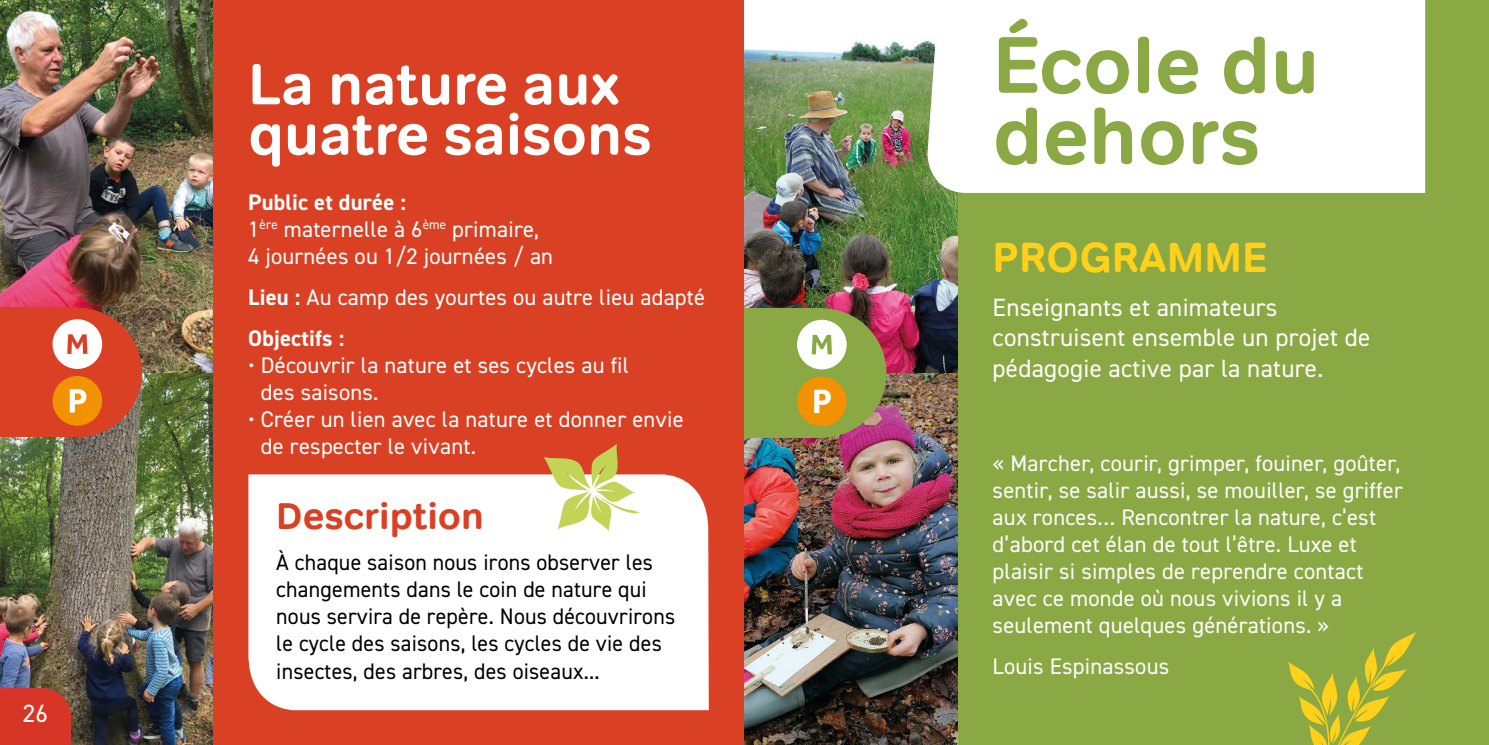
<style>
.page{position:relative;width:1489px;height:745px;background:#fff}
.page>*{position:absolute;margin:0;border:0;box-sizing:border-box;transform-origin:0 0}
.t1{font:700 80px/70.8px "Tondo";color:#8aa944}
.t2{font:700 57.5px/50px "Tondo";color:#fff}
.t3{font:700 42.5px "Tondo";letter-spacing:.005em;color:#ffd11b}
.t4{font:700 37.5px "Tondo";color:#da4124}
.t5{font:25px/30px "DIN2014";letter-spacing:.01em;color:#fff}
.t6{font:22.5px/27px "DIN2014";letter-spacing:.01em;color:#fff}
.t7{font:22.5px/27px "DIN2014";letter-spacing:.01em;color:#000}
.s1{font-weight:700}
</style>
<div class="page">
<div style="left:723px;top:0;width:765px;height:744px;background:#8aa944"></div>
<div style="left:213px;top:0;width:531px;height:744px;background:#da4124"></div>
<img style="left:0;top:0;width:213px;height:744px">
<div style="left:0;top:307px;width:77px;height:130px;background:#da4124"></div>
<div style="left:13px;top:307px;width:129px;height:130px;background:#da4124;border-radius:50%"></div>
<div style="left:53px;top:319px;width:49px;height:50px;background:#fff;border-radius:50%"></div>
<svg style="left:67px;top:334px;width:20px;height:19px"></svg>
<div style="left:53px;top:376px;width:49px;height:49px;background:#f39200;border-radius:50%"></div>
<svg style="left:70px;top:389px;width:16px;height:23px"></svg>
<svg style="left:0;top:687px;width:71px;height:57px;background:#d03829"></svg>
<img style="left:744px;top:0;width:213px;height:744px">
<div style="left:927px;top:0;width:497px;height:193px;background:#fff"></div>
<div style="left:744px;top:308px;width:77px;height:129px;background:#8aa944"></div>
<div style="left:757px;top:308px;width:129px;height:129px;background:#8aa944;border-radius:50%"></div>
<div style="left:797px;top:319px;width:49px;height:50px;background:#fff;border-radius:50%"></div>
<svg style="left:811px;top:334px;width:21px;height:20px"></svg>
<div style="left:797px;top:376px;width:49px;height:50px;background:#f39200;border-radius:50%"></div>
<svg style="left:814px;top:389px;width:16px;height:24px"></svg>
<div style="left:248px;top:474px;width:460px;height:235px;background:#fff"></div>
<svg style="left:543px;top:444px;width:96px;height:86px"></svg>
<svg style="left:1288px;top:632px;width:128px;height:112px"></svg>
<p class="t5" style="left:23px;top:697px;width:26px">26</p>
<h2 class="t2" style="left:248px;top:60px;width:405px">La nature aux quatre saisons</h2>
<p class="t6" style="left:248px;top:188px;width:306px"><span class="s1">Public et durée :<br></span>1<sup>ère</sup> maternelle à 6<sup>ème</sup> primaire,<br>4 journées ou 1/2 journées / an</p>
<p class="t6" style="left:248px;top:276px;width:458px;line-height:41.2px"><span class="s1">Lieu :</span> Au camp des yourtes ou autre lieu adapté<br><span class="s1">Objectifs :</span></p>
<p class="t6" style="left:261px;top:351px;width:369px;text-indent:-13px">• Découvrir la nature et ses cycles au fil des saisons.</p>
<p class="t6" style="left:261px;top:405px;width:424px;text-indent:-13px">• Créer un lien avec la nature et donner envie de respecter le vivant.</p>
<h3 class="t4" style="left:276px;top:492px;width:209px">Description</h3>
<p class="t7" style="left:276px;top:548px;width:400px">À chaque saison nous irons observer les changements dans le coin de nature qui nous servira de repère. Nous découvrirons le cycle des saisons, les cycles de vie des insectes, des arbres, des oiseaux...</p>
<h1 class="t1" style="left:992px;top:30px;width:328px">École du dehors</h1>
<h3 class="t3" style="left:992px;top:231px;width:276px">PROGRAMME</h3>
<p class="t5" style="left:992px;top:292px;width:379px">Enseignants et animateurs construisent ensemble un projet de pédagogie active par la nature.</p>
<p class="t6" style="left:992px;top:448px;width:412px">« Marcher, courir, grimper, fouiner, goûter, sentir, se salir aussi, se mouiller, se griffer aux ronces… Rencontrer la nature, c’est d’abord cet élan de tout l’être. Luxe et plaisir si simples de reprendre contact avec ce monde où nous vivions il y a seulement quelques générations. »</p>
<p class="t6" style="left:992px;top:652px;width:178px">Louis Espinassous</p>
</div>
